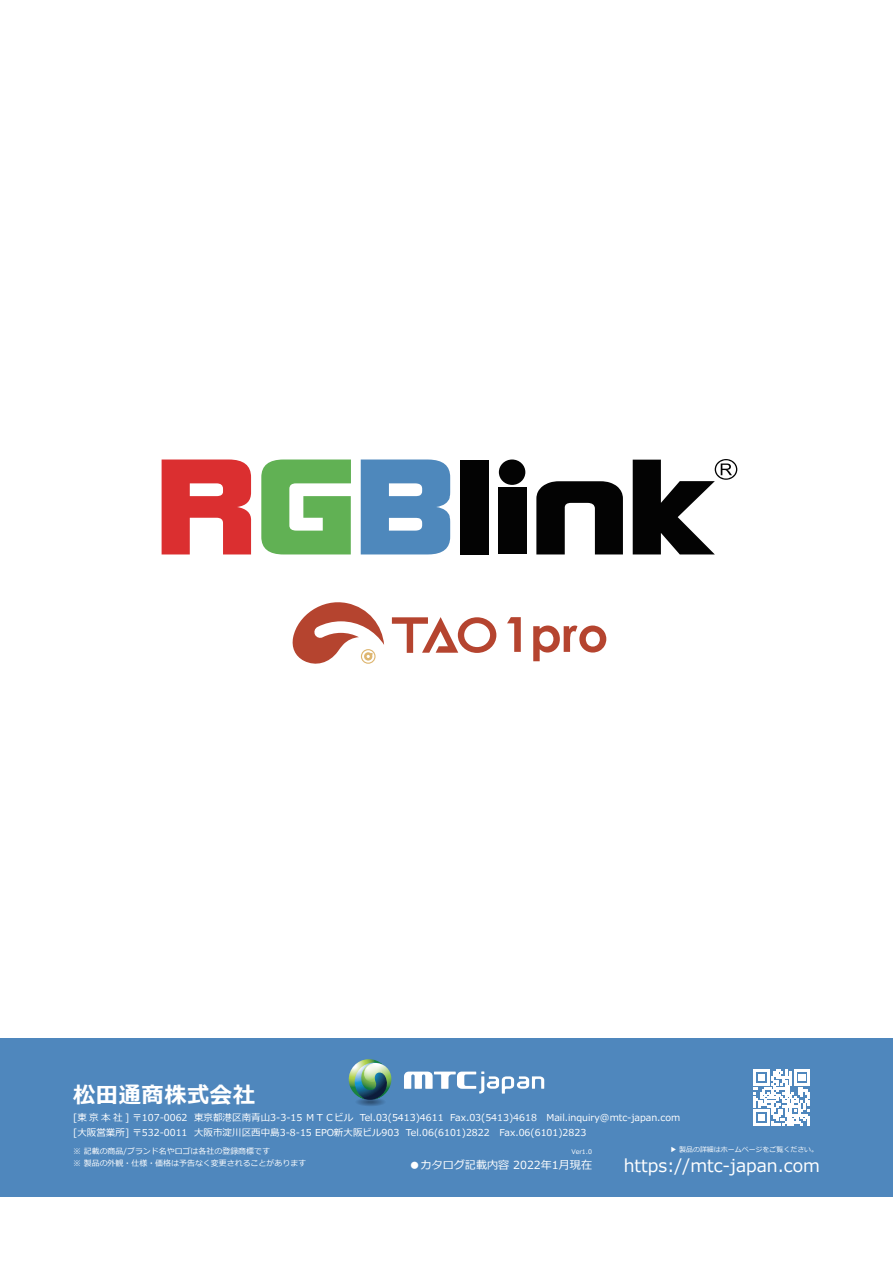
<style>
.page{position:relative;width:893px;height:1263px;background:#fff}
.page>*{position:absolute;margin:0;border:0;box-sizing:border-box;transform-origin:0 0}
.t1{font:700 22.2px "Meiryo";letter-spacing:.025em;color:#fff}
.t2{font:17.4px "Meiryo";color:#fff}
.t3{font:11.1px "Meiryo";color:#fff}
.t4{font:9.6px/14.2px "Meiryo";color:#fff}
.t5{font:7.95px/11.1px "Meiryo";color:#fff}
.t6{font:6.9px "Meiryo";color:#fff}
.t7{font:6.3px "Meiryo";color:#fff}
</style>
<div class="page">
<div style="left:0;top:1038px;width:893px;height:159px;background:#4f87bd"></div>
<div style="left:460px;top:460px;width:29px;height:94px;background:#030303"></div>
<div style="left:498px;top:487px;width:29px;height:67px;background:#030303"></div>
<div style="left:499px;top:459px;width:26px;height:26px;background:#030303;border-radius:50%"></div>
<svg style="left:361px;top:459px;width:89px;height:95px;background:#6497c4"></svg>
<svg style="left:633px;top:459px;width:104px;height:95px"></svg>
<svg style="left:162px;top:459px;width:89px;height:95px"></svg>
<svg style="left:261px;top:459px;width:90px;height:95px"></svg>
<svg style="left:536px;top:481px;width:87px;height:73px"></svg>
<svg style="left:507px;top:617px;width:14px;height:35px"></svg>
<svg style="left:533px;top:625px;width:73px;height:36px"></svg>
<svg style="left:392px;top:617px;width:104px;height:36px"></svg>
<svg style="left:292px;top:602px;width:92px;height:62px"></svg>
<svg style="left:404px;top:1071px;width:140px;height:22px"></svg>
<svg style="left:353px;top:1096px;width:34px;height:11px"></svg>
<svg style="left:348px;top:1059px;width:44px;height:41px"></svg>
<svg style="left:753px;top:1069px;width:57px;height:56px"></svg>
<h1 class="t1" style="left:73px;top:1079px;width:183px">松田通商株式会社</h1>
<p class="t4" style="left:73px;top:1111px;width:609px">[東京本社 ] 〒107-0062 東京都港区南青山3-3-15 ＭＴＣビル Tel.03(5413)4611 Fax.03(5413)4618　Mail.inquiry@mtc-japan.com [大阪営業所] 〒532-0011 大阪市淀川区西中島3-8-15 EPO新大阪ビル903 Tel.06(6101)2822 Fax.06(6101)2823　</p>
<p class="t5" style="left:73px;top:1146px;width:235px">※ 記載の商品/ブランド名やロゴは各社の登録商標です<br>※ 製品の外観・仕様・価格は予告なく変更されることがあります</p>
<p class="t7" style="left:571px;top:1148px;width:22px">Ver1.0</p>
<p class="t6" style="left:670px;top:1145px;width:150px">▶ 製品の詳細はホームページをご覧ください。</p>
<p class="t3" style="left:409px;top:1158px;width:184px">●カタログ記載内容 2022年1月現在</p>
<h2 class="t2" style="left:624px;top:1154px;width:198px">https://mtc-japan.com</h2>
</div>
